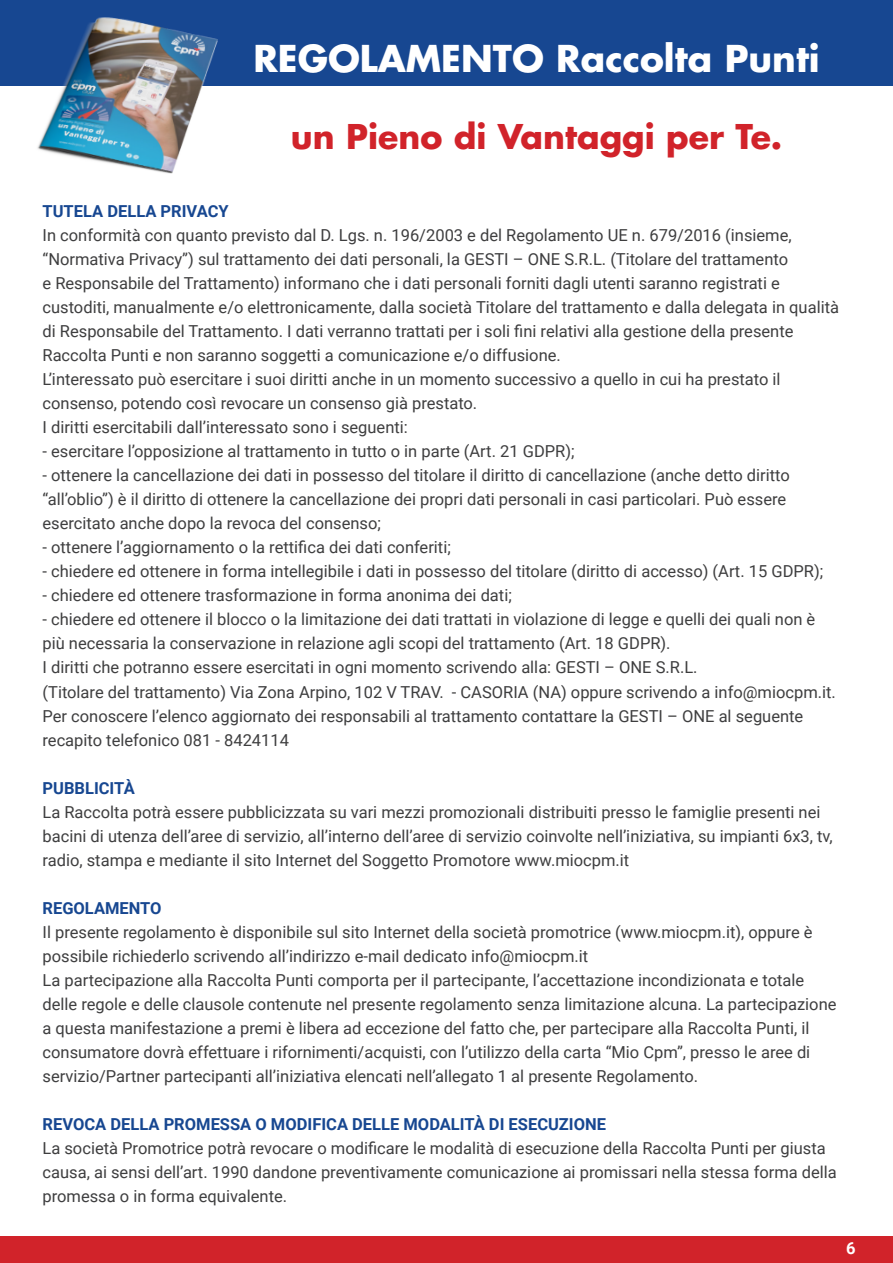
<style>
.page{position:relative;width:893px;height:1263px;background:#fff}
.page>*{position:absolute;margin:0;border:0;box-sizing:border-box;transform-origin:0 0}
.t1{font:700 36px "Futura Std";color:#fff}
.t2{font:700 33.15px "Futura Std";color:#d1232a}
.t3{font:16.5px/24px "Roboto";color:#3e3e3f}
.t4{font:700 16.5px "Roboto";color:#174791}
.t5{font:700 16.5px "Roboto";color:#fff}
</style>
<div class="page">
<div style="left:0;top:0;width:893px;height:86px;background:#174791"></div>
<div style="left:0;top:1236px;width:893px;height:27px;background:#d1232a"></div>
<img style="left:37px;top:17px;width:181px;height:157px">
<p class="t1" style="left:253px;top:35px;width:568px">REGOLAMENTO Raccolta Punti</p>
<p class="t2" style="left:291px;top:114px;width:493px">un Pieno di Vantaggi per Te.</p>
<p class="t4" style="left:43px;top:200px;width:188px">TUTELA DELLA PRIVACY</p>
<p class="t3" style="left:43px;top:223px;width:798px">In conformità con quanto previsto dal D. Lgs. n. 196/2003 e del Regolamento UE n. 679/2016 (insieme, “Normativa Privacy”) sul trattamento dei dati personali, la GESTI – ONE S.R.L. (Titolare del trattamento<br>e Responsabile del Trattamento) informano che i dati personali forniti dagli utenti saranno registrati e custoditi, manualmente e/o elettronicamente, dalla società Titolare del trattamento e dalla delegata in qualità di Responsabile del Trattamento. I dati verranno trattati per i soli fini relativi alla gestione della presente Raccolta Punti e non saranno soggetti a comunicazione e/o diffusione.</p>
<p class="t3" style="left:43px;top:367px;width:740px">L’interessato può esercitare i suoi diritti anche in un momento successivo a quello in cui ha prestato il consenso, potendo così revocare un consenso già prestato.<br>I diritti esercitabili dall’interessato sono i seguenti:</p>
<p class="t3" style="left:43px;top:439px;width:534px">- esercitare l’opposizione al trattamento in tutto o in parte (Art. 21 GDPR);</p>
<p class="t3" style="left:43px;top:463px;width:749px">- ottenere la cancellazione dei dati in possesso del titolare il diritto di cancellazione (anche detto diritto “all’oblio”) è il diritto di ottenere la cancellazione dei propri dati personali in casi particolari. Può essere esercitato anche dopo la revoca del consenso;</p>
<p class="t3" style="left:43px;top:535px;width:410px">- ottenere l’aggiornamento o la rettifica dei dati conferiti;</p>
<p class="t3" style="left:43px;top:559px;width:782px">- chiedere ed ottenere in forma intellegibile i dati in possesso del titolare (diritto di accesso) (Art. 15 GDPR);</p>
<p class="t3" style="left:43px;top:583px;width:471px">- chiedere ed ottenere trasformazione in forma anonima dei dati;</p>
<p class="t3" style="left:43px;top:607px;width:774px">- chiedere ed ottenere il blocco o la limitazione dei dati trattati in violazione di legge e quelli dei quali non è più necessaria la conservazione in relazione agli scopi del trattamento (Art. 18 GDPR).</p>
<p class="t3" style="left:43px;top:655px;width:656px">I diritti che potranno essere esercitati in ogni momento scrivendo alla: GESTI – ONE S.R.L.</p>
<p class="t3" style="left:43px;top:679px;width:795px">(Titolare del trattamento) Via Zona Arpino, 102 V TRAV. - CASORIA (NA) oppure scrivendo a info@miocpm.it.<br>Per conoscere l’elenco aggiornato dei responsabili al trattamento contattare la GESTI – ONE al seguente recapito telefonico 081 - 8424114</p>
<p class="t4" style="left:43px;top:776px;width:94px">PUBBLICITÀ</p>
<p class="t3" style="left:43px;top:799px;width:792px">La Raccolta potrà essere pubblicizzata su vari mezzi promozionali distribuiti presso le famiglie presenti nei bacini di utenza dell’aree di servizio, all’interno dell’aree di servizio coinvolte nell’iniziativa, su impianti 6x3, tv, radio, stampa e mediante il sito Internet del Soggetto Promotore www.miocpm.it</p>
<p class="t4" style="left:43px;top:896px;width:121px">REGOLAMENTO</p>
<p class="t3" style="left:43px;top:919px;width:771px">Il presente regolamento è disponibile sul sito Internet della società promotrice (www.miocpm.it), oppure è possibile richiederlo scrivendo all’indirizzo e-mail dedicato info@miocpm.it</p>
<p class="t3" style="left:43px;top:967px;width:795px">La partecipazione alla Raccolta Punti comporta per il partecipante, l’accettazione incondizionata e totale delle regole e delle clausole contenute nel presente regolamento senza limitazione alcuna. La partecipazione a questa manifestazione a premi è libera ad eccezione del fatto che, per partecipare alla Raccolta Punti, il consumatore dovrà effettuare i rifornimenti/acquisti, con l’utilizzo della carta “Mio Cpm”, presso le aree di servizio/Partner partecipanti all’iniziativa elencati nell’allegato 1 al presente Regolamento.</p>
<p class="t4" style="left:43px;top:1112px;width:565px">REVOCA DELLA PROMESSA O MODIFICA DELLE MODALITÀ DI ESECUZIONE</p>
<p class="t3" style="left:43px;top:1135px;width:796px">La società Promotrice potrà revocare o modificare le modalità di esecuzione della Raccolta Punti per giusta causa, ai sensi dell’art. 1990 dandone preventivamente comunicazione ai promissari nella stessa forma della promessa o in forma equivalente.</p>
<p class="t5" style="left:846px;top:1236px;width:11px">6</p>
</div>
